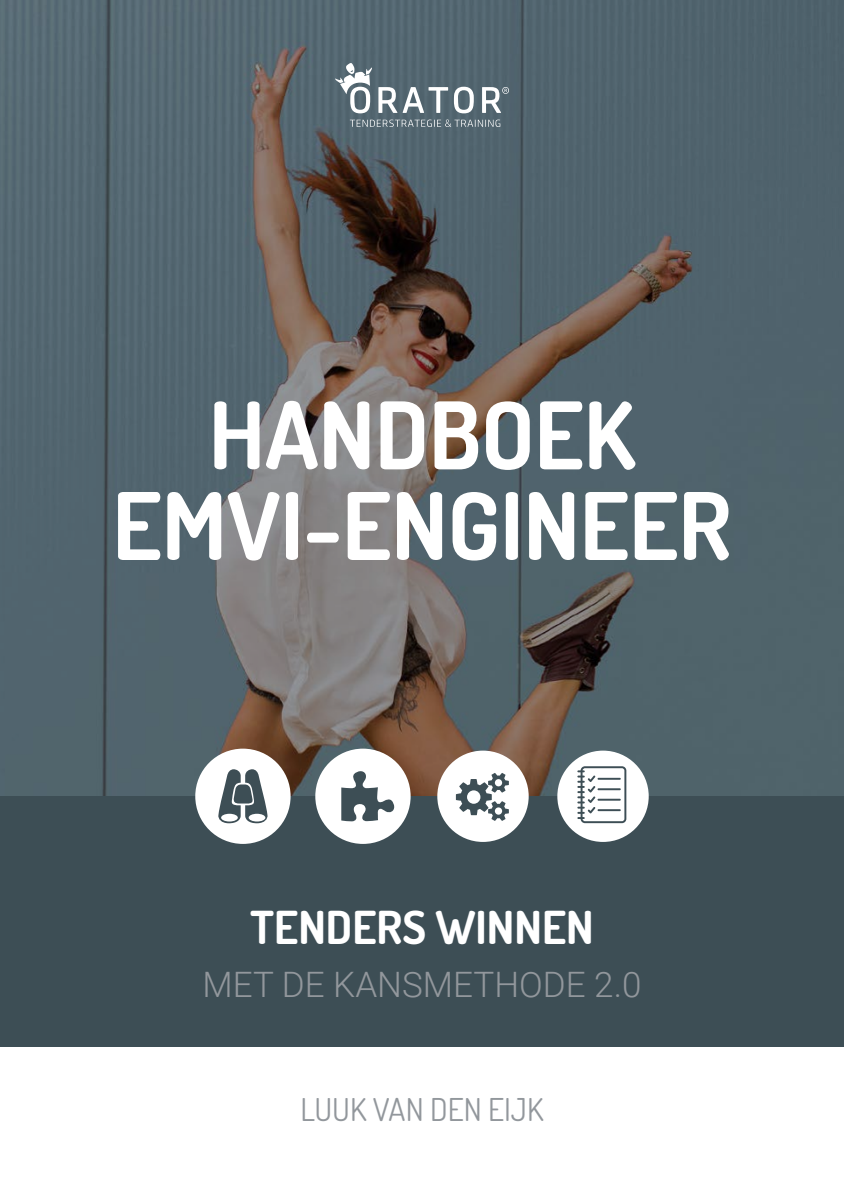
<style>
.page{position:relative;width:844px;height:1191px;background:#fff}
.page>*{position:absolute;margin:0;border:0;box-sizing:border-box;transform-origin:0 0}
.t1{font:700 92.92px/90.6px "Dosis";color:#fff;text-align:center}
.t2{font:700 45.5px "Dosis";color:#fff}
.t3{font:300 35px "Roboto";color:#92979c}
.t4{font:31.5px "Dosis";color:#92979c}
</style>
<div class="page">
<img style="left:0;top:0;width:843px;height:796px">
<div style="left:0;top:796px;width:843px;height:251px;background:#3d4e55"></div>
<div style="left:195px;top:748px;width:95px;height:96px;background:#fff;border-radius:50%"></div>
<svg style="left:218px;top:769px;width:50px;height:54px"></svg>
<div style="left:315px;top:748px;width:95px;height:96px;background:#fff;border-radius:50%"></div>
<svg style="left:341px;top:771px;width:53px;height:50px"></svg>
<div style="left:437px;top:750px;width:91px;height:92px;background:#fff;border-radius:50%"></div>
<svg style="left:455px;top:773px;width:53px;height:48px"></svg>
<div style="left:557px;top:750px;width:91px;height:92px;background:#fff;border-radius:50%"></div>
<svg style="left:577px;top:766px;width:49px;height:57px"></svg>
<svg style="left:334px;top:63px;width:175px;height:50px"></svg>
<svg style="left:350px;top:119px;width:150px;height:8px"></svg>
<p class="t1" style="left:112px;top:388px;width:620px">HANDBOEK<br>EMVI-ENGINEER</p>
<p class="t2" style="left:250px;top:898px;width:345px">TENDERS WINNEN</p>
<p class="t3" style="left:202px;top:960px;width:440px">MET DE KANSMETHODE 2.0</p>
<p class="t4" style="left:300px;top:1088px;width:244px">LUUK VAN DEN EIJK</p>
</div>
